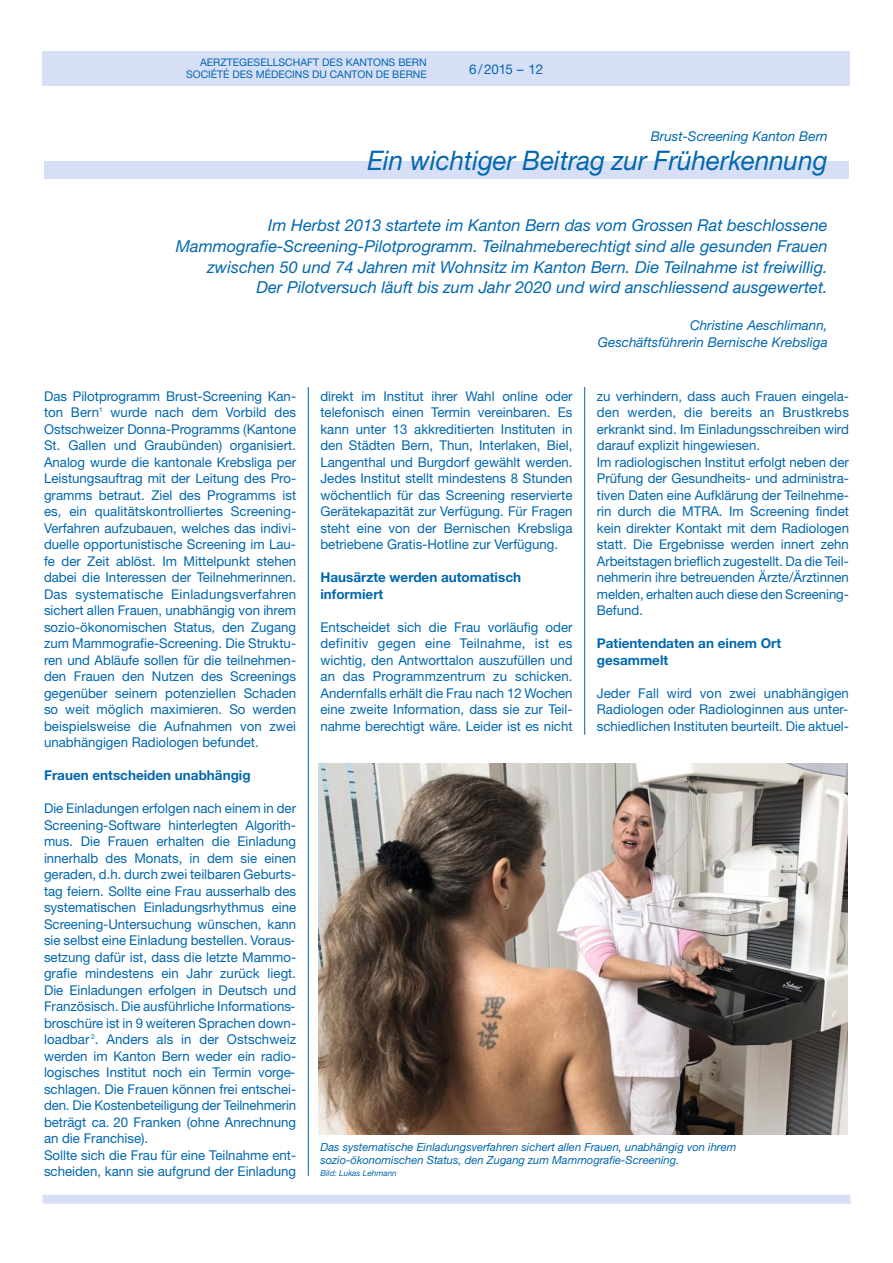
<style>
.page{position:relative;width:893px;height:1263px;background:#fff}
.page>*{position:absolute;margin:0;border:0;box-sizing:border-box;transform-origin:0 0}
.t1{font:italic 27px "Helvetica Neue LT";color:#0067af;scale:.96 1}
.t2{font:italic 16.5px/20.7px "Helvetica Neue LT";color:#0067af;text-align:right}
.t3{font:13.5px/16.5px "Helvetica Neue LT";color:#0067af;text-align:justify}
.t4{font:700 13.5px/16.5px "Helvetica Neue LT";color:#0067af}
.t5{font:italic 13.5px/16.5px "Helvetica Neue LT";color:#0067af;text-align:right}
.t6{font:italic 11.25px/12.3px "Helvetica Neue LT";color:#0067af}
.t7{font:10.5px/12px "Helvetica Neue LT";color:#0067af;text-align:right}
.t8{font:italic 8.25px "Helvetica Neue LT";color:#0067af}
</style>
<div class="page">
<div style="left:43px;top:1195px;width:807px;height:9px;background:#d7dff7"></div>
<div style="left:43px;top:51px;width:807px;height:34px;background:#d7dff7"></div>
<hr style="left:308px;top:387px;width:1px;height:789px;background:#0067af">
<hr style="left:584px;top:387px;width:1px;height:348px;background:#0067af">
<div style="left:44px;top:161px;width:805px;height:18px;background:#d7dff7"></div>
<img style="left:319px;top:763px;width:528px;height:372px">
<p class="t7" style="left:186px;top:58px;width:242px">AERZTEGESELLSCHAFT DES KANTONS BERN<br>SOCIÉTÉ DES MÉDECINS DU CANTON DE BERNE</p>
<p class="t3" style="left:469px;top:62px;width:76px">6/2015 – 12</p>
<p class="t5" style="left:651px;top:129px;width:179px">Brust-Screening Kanton Bern</p>
<h1 class="t1" style="left:367px;top:150px;width:481px">Ein wichtiger Beitrag zur Früherkennung</h1>
<p class="t2" style="left:176px;top:217px;width:653px">Im Herbst 2013 startete im Kanton Bern das vom Grossen Rat beschlossene Mammografie-Screening-Pilotprogramm. Teilnahmeberechtigt sind alle gesunden Frauen zwischen 50 und 74 Jahren mit Wohnsitz im Kanton Bern. Die Teilnahme ist freiwillig.<br>Der Pilotversuch läuft bis zum Jahr 2020 und wird anschliessend ausgewertet.</p>
<p class="t5" style="left:598px;top:319px;width:231px">Christine Aeschlimann,<br>Geschäftsführerin Bernische Krebsliga</p>
<p class="t3" style="left:44px;top:389px;width:254px">Das Pilotprogramm Brust-Screening Kan&shy;ton Bern<sup>1</sup> wurde nach dem Vorbild des Ostschweizer Donna-Programms (Kantone St. Gallen und Graubünden) organisiert.<br>Analog wurde die kantonale Krebsliga per Leistungsauftrag mit der Leitung des Pro&shy;gramms betraut. Ziel des Programms ist es, ein qualitätskontrolliertes Screening-Verfahren aufzubauen, welches das indivi&shy;duelle opportunistische Screening im Lau&shy;fe der Zeit ablöst. Im Mittelpunkt stehen dabei die Interessen der Teilnehmerinnen.<br>Das systematische Einladungsverfahren sichert allen Frauen, unabhängig von ihrem sozio-ökonomischen Status, den Zugang zum Mammografie-Screening. Die Struktu&shy;ren und Abläufe sollen für die teilnehmen&shy;den Frauen den Nutzen des Screenings gegenüber seinem potenziellen Schaden so weit möglich maximieren. So werden beispielsweise die Aufnahmen von zwei unabhängigen Radiologen befundet.</p>
<p class="t4" style="left:44px;top:768px;width:208px">Frauen entscheiden unabhängig</p>
<p class="t3" style="left:44px;top:801px;width:254px;text-align:left">Die Einladungen erfolgen nach einem in der Screening-Software hinterlegten Algorith&shy;mus. Die Frauen erhalten die Einladung innerhalb des Monats, in dem sie einen geraden, d.h. durch zwei teilbaren Geburts&shy;tag feiern. Sollte eine Frau ausserhalb des systematischen Einladungsrhythmus eine Screening-Untersuchung wünschen, kann sie selbst eine Einladung bestellen. Voraus&shy;setzung dafür ist, dass die letzte Mammo&shy;grafie mindestens ein Jahr zurück liegt.<br>Die Einladungen erfolgen in Deutsch und Französisch. Die ausführliche Informations&shy;broschüre ist in 9 weiteren Sprachen down&shy;loadbar <sup>2</sup>. Anders als in der Ostschweiz werden im Kanton Bern weder ein radio&shy;logisches Institut noch ein Termin vorge&shy;schlagen. Die Frauen können frei entschei&shy;den. Die Kostenbeteiligung der Teilnehmerin beträgt ca. 20 Franken (ohne Anrechnung an die Franchise).<br>Sollte sich die Frau für eine Teilnahme ent&shy;scheiden, kann sie aufgrund der Einladung</p>
<p class="t3" style="left:320px;top:389px;width:254px">direkt im Institut ihrer Wahl online oder telefonisch einen Termin vereinbaren. Es kann unter 13 akkreditierten Instituten in den Städten Bern, Thun, Interlaken, Biel, Langenthal und Burgdorf gewählt werden.<br>Jedes Institut stellt mindestens 8 Stunden wöchentlich für das Screening reservierte Gerätekapazität zur Verfügung. Für Fragen steht eine von der Bernischen Krebsliga betriebene Gratis-Hotline zur Verfügung.</p>
<p class="t4" style="left:320px;top:570px;width:202px">Hausärzte werden automatisch informiert</p>
<p class="t3" style="left:320px;top:620px;width:254px">Entscheidet sich die Frau vorläufig oder definitiv gegen eine Teilnahme, ist es wichtig, den Antworttalon auszufüllen und an das Programmzentrum zu schicken.<br>Andernfalls erhält die Frau nach 12 Wochen eine zweite Information, dass sie zur Teil&shy;nahme berechtigt wäre. Leider ist es nicht</p>
<p class="t3" style="left:597px;top:389px;width:254px;text-align:left">zu verhindern, dass auch Frauen eingela&shy;den werden, die bereits an Brustkrebs erkrankt sind. Im Einladungsschreiben wird darauf explizit hingewiesen.<br>Im radiologischen Institut erfolgt neben der Prüfung der Gesundheits- und administra&shy;tiven Daten eine Aufklärung der Teilnehme&shy;rin durch die MTRA. Im Screening findet kein direkter Kontakt mit dem Radiologen statt. Die Ergebnisse werden innert zehn Arbeitstagen brieflich zugestellt. Da die Teil&shy;nehmerin ihre betreuenden Ärzte/Ärztinnen melden, erhalten auch diese den Screening-Befund.</p>
<p class="t4" style="left:597px;top:636px;width:186px">Patientendaten an einem Ort gesammelt</p>
<p class="t3" style="left:597px;top:686px;width:254px">Jeder Fall wird von zwei unabhängigen Radiologen oder Radiologinnen aus unter&shy;schiedlichen Instituten beurteilt. Die aktuel-</p>
<p class="t6" style="left:320px;top:1142px;width:417px">Das systematische Einladungsverfahren sichert allen Frauen, unabhängig von ihrem sozio-ökonomischen Status, den Zugang zum Mammografie-Screening.</p>
<p class="t8" style="left:320px;top:1170px;width:78px">Bild: Lukas Lehmann</p>
</div>
